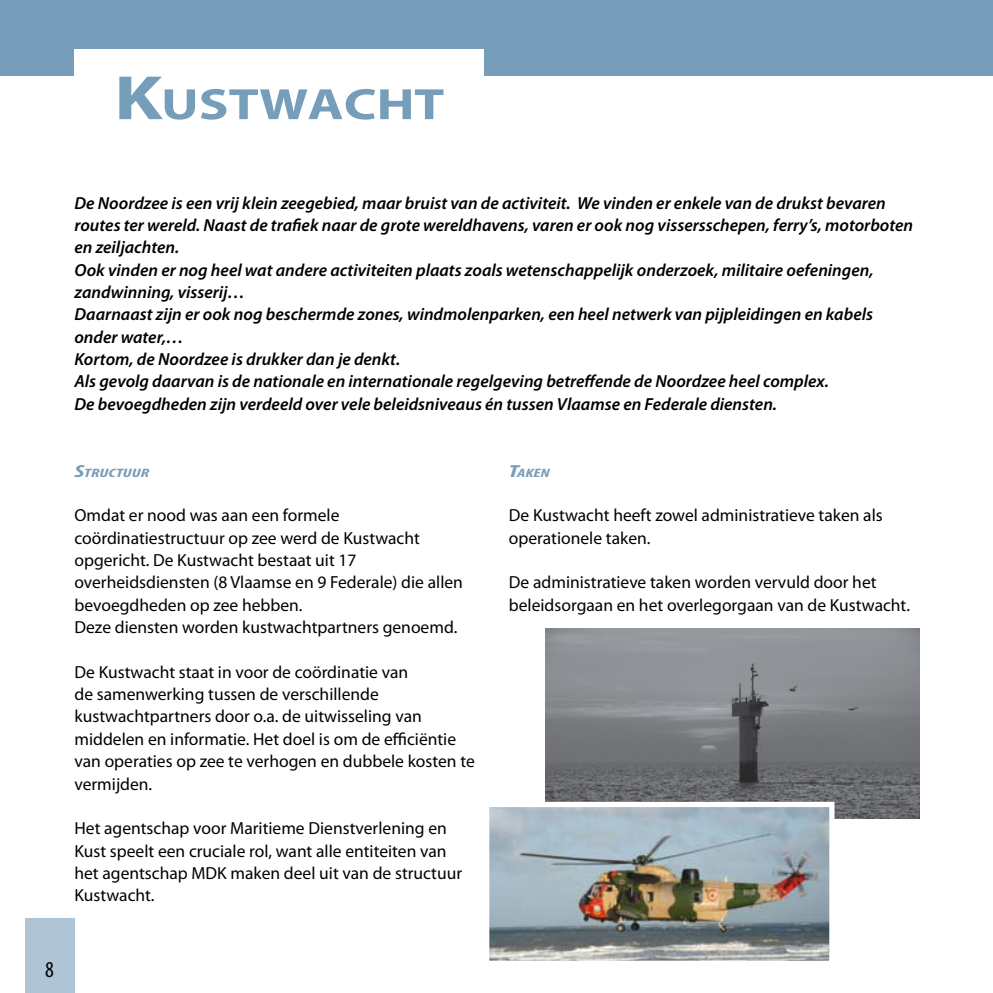
<style>
.page{position:relative;width:993px;height:993px;background:#fff}
.page>*{position:absolute;margin:0;border:0;box-sizing:border-box;transform-origin:0 0}
.t1{font:700 44.1px "Myriad Pro";color:#769dba;scale:1.25 1}
.t2{font:condensed 22.75px "Myriad Pro";color:#000}
.t3{font:17.5px/22.4px "Myriad Pro";color:#000}
.t4{font:italic 600 17.5px/22.4px "Myriad Pro";color:#000}
.t5{font:italic 700 condensed 12.25px "Myriad Pro";color:#769dba;scale:1.5 1}
.s1{font-size:63px}
.s2{font-size:17.5px}
</style>
<div class="page">
<div style="left:0;top:0;width:992px;height:76px;background:#769dba"></div>
<div style="left:25px;top:918px;width:49px;height:74px;background:#afc5d6"></div>
<img style="left:545px;top:628px;width:374px;height:190px">
<img style="left:490px;top:807px;width:338px;height:152px">
<div style="left:484px;top:801px;width:350px;height:164px;border:5px solid #fff"></div>
<div style="left:74px;top:50px;width:410px;height:99px;background:#fff"></div>
<h1 class="t1" style="left:114px;top:75px;width:265px"><span class="s1">K</span>USTWACHT</h1>
<p class="t4" style="left:74px;top:191px;width:840px">De Noordzee is een vrij klein zeegebied, maar bruist van de activiteit. We vinden er enkele van de drukst bevaren routes ter wereld. Naast de trafiek naar de grote wereldhavens, varen er ook nog vissersschepen, ferry’s, motorboten en zeiljachten.<br>Ook vinden er nog heel wat andere activiteiten plaats zoals wetenschappelijk onderzoek, militaire oefeningen, zandwinning, visserij…<br>Daarnaast zijn er ook nog beschermde zones, windmolenparken, een heel netwerk van pijpleidingen en kabels onder water,…<br>Kortom, de Noordzee is drukker dan je denkt.<br>Als gevolg daarvan is de nationale en internationale regelgeving betreffende de Noordzee heel complex.<br>De bevoegdheden zijn verdeeld over vele beleidsniveaus én tussen Vlaamse en Federale diensten.</p>
<p class="t5" style="left:74px;top:465px;width:51px"><span class="s2">S</span>TRUCTUUR</p>
<p class="t3" style="left:74px;top:504px;width:390px">Omdat er nood was aan een formele coördinatiestructuur op zee werd de Kustwacht opgericht. De Kustwacht bestaat uit 17 overheidsdiensten (8 Vlaamse en 9 Federale) die allen bevoegdheden op zee hebben.<br>Deze diensten worden kustwachtpartners genoemd.</p>
<p class="t3" style="left:74px;top:660px;width:402px">De Kustwacht staat in voor de coördinatie van<br>de samenwerking tussen de verschillende kustwachtpartners door o.a. de uitwisseling van middelen en informatie. Het doel is om de efficiëntie van operaties op zee te verhogen en dubbele kosten te vermijden.</p>
<p class="t3" style="left:74px;top:816px;width:389px">Het agentschap voor Maritieme Dienstverlening en Kust speelt een cruciale rol, want alle entiteiten van het agentschap MDK maken deel uit van de structuur Kustwacht.</p>
<p class="t5" style="left:508px;top:465px;width:29px"><span class="s2">T</span>AKEN</p>
<p class="t3" style="left:508px;top:504px;width:375px">De Kustwacht heeft zowel administratieve taken als operationele taken.</p>
<p class="t3" style="left:508px;top:570px;width:402px">De administratieve taken worden vervuld door het beleidsorgaan en het overlegorgaan van de Kustwacht.</p>
<h2 class="t2" style="left:45px;top:955px;width:10px">8</h2>
</div>
